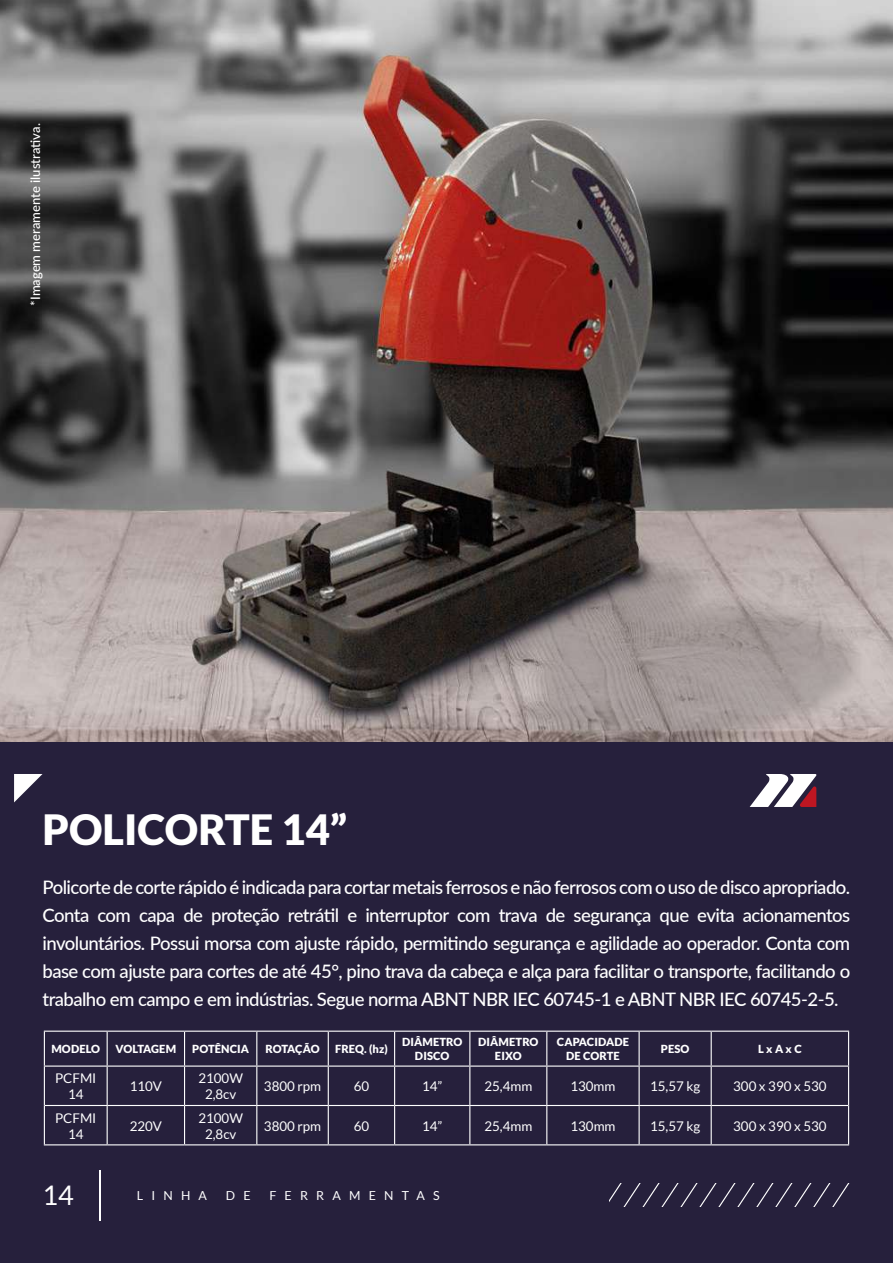
<style>
.page{position:relative;width:893px;height:1263px;background:#26203c}
.page>*{position:absolute;margin:0;border:0;box-sizing:border-box;transform-origin:0 0}
.t1{font:900 41.7px "Lato";color:#fff}
.t2{font:27px "Lato";color:#fff}
.t3{font:500 18.6px/27.9px "Lato";letter-spacing:-.03em;color:#fff;text-align:justify}
.t4{font:13.35px/16px "Lato";color:#fff;text-align:center}
.t5{font:500 13.05px "Lato";color:#fff}
.t6{font:12.45px "Lato";letter-spacing:.66em;color:#fff}
.t7{font:900 11.1px/13.4px "Lato";letter-spacing:.01em;color:#fff;text-align:center}
.t8{font:900 11.1px "Lato";letter-spacing:-.02em;color:#fff}
</style>
<div class="page">
<img style="left:0;top:0;width:893px;height:741px">
<svg style="left:14px;top:774px;width:29px;height:28px"></svg>
<svg style="left:750px;top:774px;width:66px;height:33px"></svg>
<hr style="left:107px;top:1032px;width:1px;height:33px;background:#fff">
<hr style="left:256px;top:1032px;width:1px;height:33px;background:#fff">
<hr style="left:394px;top:1032px;width:1px;height:33px;background:#fff">
<hr style="left:546px;top:1032px;width:1px;height:33px;background:#fff">
<hr style="left:711px;top:1032px;width:1px;height:33px;background:#fff">
<hr style="left:44px;top:1065px;width:63px;height:2px;background:#fff">
<hr style="left:107px;top:1065px;width:78px;height:2px;background:#fff">
<hr style="left:107px;top:1067px;width:1px;height:38px;background:#fff">
<hr style="left:185px;top:1065px;width:72px;height:2px;background:#fff">
<hr style="left:257px;top:1065px;width:71px;height:2px;background:#fff">
<hr style="left:256px;top:1067px;width:1px;height:38px;background:#fff">
<hr style="left:328px;top:1065px;width:67px;height:2px;background:#fff">
<hr style="left:395px;top:1065px;width:75px;height:2px;background:#fff">
<hr style="left:394px;top:1067px;width:1px;height:38px;background:#fff">
<hr style="left:470px;top:1065px;width:77px;height:2px;background:#fff">
<hr style="left:547px;top:1065px;width:92px;height:2px;background:#fff">
<hr style="left:546px;top:1067px;width:1px;height:38px;background:#fff">
<hr style="left:639px;top:1065px;width:72px;height:2px;background:#fff">
<hr style="left:711px;top:1065px;width:138px;height:2px;background:#fff">
<hr style="left:711px;top:1067px;width:1px;height:38px;background:#fff">
<hr style="left:107px;top:1106px;width:1px;height:38px;background:#fff">
<hr style="left:256px;top:1106px;width:1px;height:38px;background:#fff">
<hr style="left:394px;top:1106px;width:1px;height:38px;background:#fff">
<hr style="left:546px;top:1106px;width:1px;height:38px;background:#fff">
<hr style="left:711px;top:1106px;width:1px;height:38px;background:#fff">
<hr style="left:44px;top:1144px;width:63px;height:1px;background:#fff">
<hr style="left:107px;top:1144px;width:78px;height:1px;background:#fff">
<hr style="left:185px;top:1144px;width:72px;height:1px;background:#fff">
<hr style="left:257px;top:1144px;width:71px;height:1px;background:#fff">
<hr style="left:328px;top:1144px;width:67px;height:1px;background:#fff">
<hr style="left:395px;top:1144px;width:75px;height:1px;background:#fff">
<hr style="left:470px;top:1144px;width:77px;height:1px;background:#fff">
<hr style="left:547px;top:1144px;width:92px;height:1px;background:#fff">
<hr style="left:639px;top:1144px;width:72px;height:1px;background:#fff">
<hr style="left:711px;top:1144px;width:138px;height:1px;background:#fff">
<hr style="left:184px;top:1032px;width:1px;height:33px;background:#fff">
<hr style="left:328px;top:1032px;width:1px;height:33px;background:#fff">
<hr style="left:469px;top:1032px;width:1px;height:33px;background:#fff">
<hr style="left:639px;top:1032px;width:1px;height:33px;background:#fff">
<hr style="left:184px;top:1067px;width:1px;height:38px;background:#fff">
<hr style="left:328px;top:1067px;width:1px;height:38px;background:#fff">
<hr style="left:469px;top:1067px;width:1px;height:38px;background:#fff">
<hr style="left:639px;top:1067px;width:1px;height:38px;background:#fff">
<hr style="left:45px;top:1105px;width:62px;height:1px;background:#fff">
<hr style="left:107px;top:1105px;width:78px;height:1px;background:#fff">
<hr style="left:185px;top:1105px;width:72px;height:1px;background:#fff">
<hr style="left:184px;top:1106px;width:1px;height:38px;background:#fff">
<hr style="left:257px;top:1105px;width:71px;height:1px;background:#fff">
<hr style="left:328px;top:1105px;width:67px;height:1px;background:#fff">
<hr style="left:328px;top:1106px;width:1px;height:38px;background:#fff">
<hr style="left:395px;top:1105px;width:75px;height:1px;background:#fff">
<hr style="left:470px;top:1105px;width:77px;height:1px;background:#fff">
<hr style="left:469px;top:1106px;width:1px;height:38px;background:#fff">
<hr style="left:547px;top:1105px;width:92px;height:1px;background:#fff">
<hr style="left:639px;top:1105px;width:72px;height:1px;background:#fff">
<hr style="left:639px;top:1106px;width:1px;height:38px;background:#fff">
<hr style="left:711px;top:1105px;width:137px;height:1px;background:#fff">
<hr style="left:44px;top:1030px;width:63px;height:2px;background:#fff">
<hr style="left:44px;top:1032px;width:1px;height:33px;background:#fff">
<hr style="left:107px;top:1030px;width:78px;height:2px;background:#fff">
<hr style="left:185px;top:1030px;width:72px;height:2px;background:#fff">
<hr style="left:257px;top:1030px;width:71px;height:2px;background:#fff">
<hr style="left:328px;top:1030px;width:67px;height:2px;background:#fff">
<hr style="left:395px;top:1030px;width:75px;height:2px;background:#fff">
<hr style="left:470px;top:1030px;width:77px;height:2px;background:#fff">
<hr style="left:547px;top:1030px;width:92px;height:2px;background:#fff">
<hr style="left:639px;top:1030px;width:72px;height:2px;background:#fff">
<hr style="left:711px;top:1030px;width:138px;height:2px;background:#fff">
<hr style="left:848px;top:1032px;width:1px;height:33px;background:#fff">
<hr style="left:44px;top:1067px;width:1px;height:38px;background:#fff">
<hr style="left:848px;top:1067px;width:1px;height:38px;background:#fff">
<hr style="left:44px;top:1105px;width:1px;height:39px;background:#fff">
<hr style="left:848px;top:1105px;width:1px;height:39px;background:#fff">
<svg style="left:610px;top:1183px;width:240px;height:24px"></svg>
<hr style="left:100px;top:1170px;width:1px;height:50px;background:#fff">
<p class="t5" style="left:26px;top:306px;width:184px;rotate:-90deg">*Imagem meramente ilustrativa.</p>
<h1 class="t1" style="left:43px;top:805px;width:306px">POLICORTE 14”</h1>
<p class="t3" style="left:43px;top:873px;width:809px">Policorte de corte rápido é indicada para cortar metais ferrosos e não ferrosos com o uso de disco apropriado.<br>Conta com capa de proteção retrátil e interruptor com trava de segurança que evita acionamentos involuntários. Possui morsa com ajuste rápido, permitindo segurança e agilidade ao operador. Conta com base com ajuste para cortes de até 45°, pino trava da cabeça e alça para facilitar o transporte, facilitando o trabalho em campo e em indústrias. Segue norma ABNT NBR IEC 60745-1 e ABNT NBR IEC 60745-2-5.</p>
<p class="t7" style="left:51px;top:1042px;width:50px">MODELO</p>
<p class="t8" style="left:116px;top:1042px;width:62px">VOLTAGEM</p>
<p class="t7" style="left:192px;top:1042px;width:58px">POTÊNCIA</p>
<p class="t8" style="left:265px;top:1042px;width:56px">ROTAÇÃO</p>
<p class="t7" style="left:335px;top:1042px;width:54px">FREQ. (hz)</p>
<p class="t7" style="left:402px;top:1035px;width:62px">DIÂMETRO<br>DISCO</p>
<p class="t7" style="left:478px;top:1035px;width:62px">DIÂMETRO<br>EIXO</p>
<p class="t7" style="left:557px;top:1035px;width:74px">CAPACIDADE<br>DE CORTE</p>
<p class="t7" style="left:661px;top:1042px;width:30px">PESO</p>
<p class="t7" style="left:758px;top:1042px;width:45px">L x A x C</p>
<p class="t4" style="left:55px;top:1070px;width:43px">PCFMI<br>14</p>
<p class="t4" style="left:130px;top:1078px;width:34px">110V</p>
<p class="t4" style="left:198px;top:1070px;width:46px">2100W<br>2,8cv</p>
<p class="t4" style="left:264px;top:1078px;width:59px">3800 rpm</p>
<p class="t4" style="left:354px;top:1078px;width:17px">60</p>
<p class="t4" style="left:422px;top:1078px;width:22px">14”</p>
<p class="t4" style="left:484px;top:1078px;width:49px">25,4mm</p>
<p class="t4" style="left:570px;top:1078px;width:47px">130mm</p>
<p class="t4" style="left:650px;top:1078px;width:52px">15,57 kg</p>
<p class="t4" style="left:733px;top:1078px;width:95px">300 x 390 x 530</p>
<p class="t4" style="left:55px;top:1109px;width:43px">PCFMI<br>14</p>
<p class="t4" style="left:130px;top:1117px;width:34px">220V</p>
<p class="t4" style="left:198px;top:1109px;width:46px">2100W<br>2,8cv</p>
<p class="t4" style="left:264px;top:1117px;width:59px">3800 rpm</p>
<p class="t4" style="left:354px;top:1117px;width:17px">60</p>
<p class="t4" style="left:422px;top:1117px;width:22px">14”</p>
<p class="t4" style="left:484px;top:1117px;width:49px">25,4mm</p>
<p class="t4" style="left:570px;top:1117px;width:47px">130mm</p>
<p class="t4" style="left:650px;top:1117px;width:52px">15,57 kg</p>
<p class="t4" style="left:733px;top:1117px;width:95px">300 x 390 x 530</p>
<h2 class="t2" style="left:43px;top:1180px;width:33px">14</h2>
<p class="t6" style="left:137px;top:1189px;width:72px">LINHA</p>
<p class="t6" style="left:226px;top:1189px;width:26px">D E</p>
<p class="t6" style="left:269px;top:1189px;width:172px">FERRAMENTAS</p>
</div>
